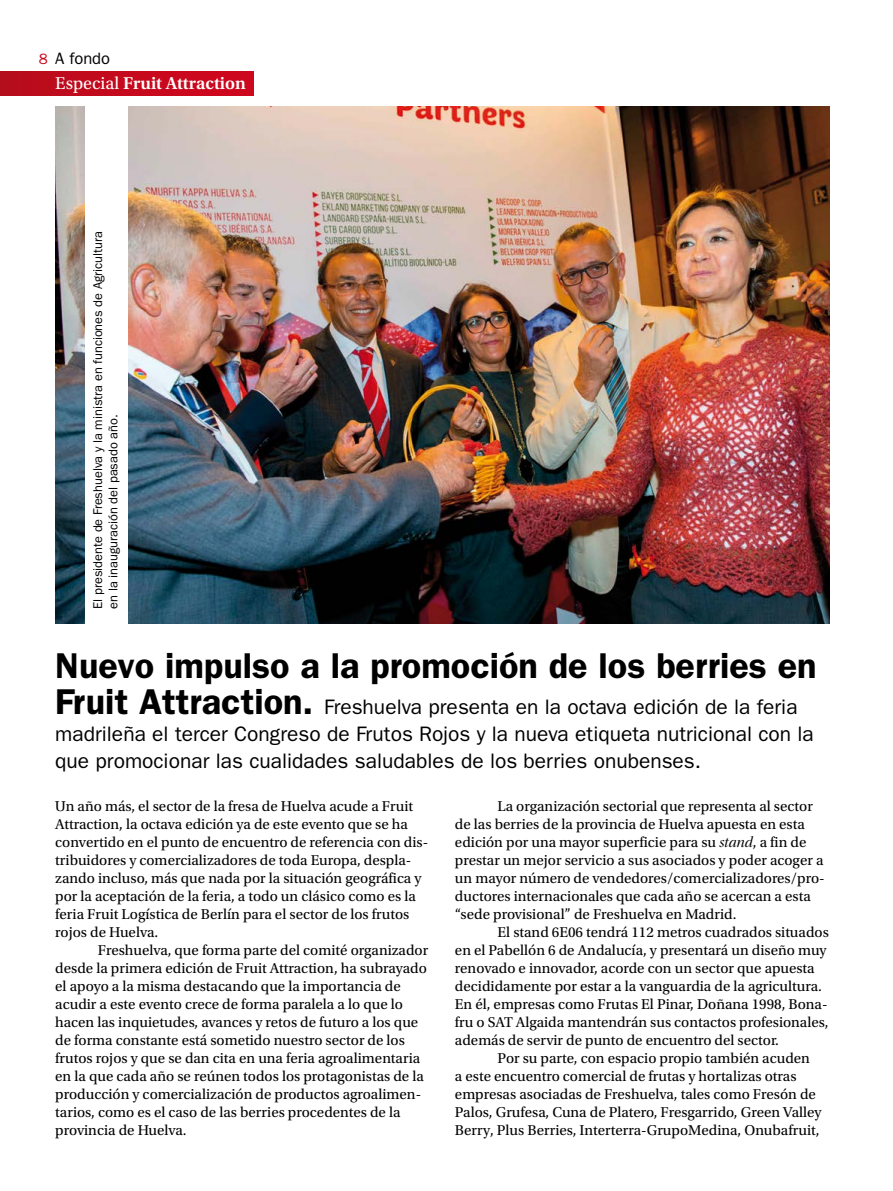
<style>
.page{position:relative;width:893px;height:1191px;background:#fff}
.page>*{position:absolute;margin:0;border:0;box-sizing:border-box;transform-origin:0 0}
.t1{font:600 36px "ITC Franklin Gothic Std";color:#000}
.t2{font:21px/27px "ITC Franklin Gothic Std";color:#000}
.t3{font:600 18px "Utopia Std";color:#fff}
.t4{font:16.5px "ITC Franklin Gothic Std";color:#000}
.t5{font:15px/18px "Utopia Std";color:#000}
.t6{font:15px "ITC Franklin Gothic Std";color:#cd071e}
.t7{font:12.75px/15.3px "ITC Franklin Gothic Std";letter-spacing:-.005em;color:#000}
.s1{font-weight:400}
.s2{font-weight:600;font-size:36px}
.s3{font-family:"Utopia Std Disp It"}
</style>
<div class="page">
<img style="left:55px;top:106px;width:774px;height:517px">
<div style="left:85px;top:100px;width:43px;height:530px;background:#fff"></div>
<div style="left:0;top:72px;width:253px;height:23px;background:linear-gradient(to right,#b70d1c,#d0061e)"></div>
<p class="t6" style="left:39px;top:51px;width:10px">8</p>
<p class="t4" style="left:55px;top:49px;width:56px">A fondo</p>
<p class="t3" style="left:55px;top:73px;width:192px"><span class="s1">Especial</span> Fruit Attraction</p>
<p class="t7" style="left:90px;top:608px;width:379px;rotate:-90deg">El presidente de Freshuelva y la ministra en funciones de Agricultura en la inauguración del pasado año.</p>
<h1 class="t1" style="left:55px;top:644px;width:763px">Nuevo impulso a la promoción de los berries en</h1>
<h2 class="t2" style="left:55px;top:693px;width:760px"><span class="s2">Fruit Attraction.</span> Freshuelva presenta en la octava edición de la feria madrileña el tercer Congreso de Frutos Rojos y la nueva etiqueta nutricional con la que promocionar las cualidades saludables de los berries onubenses.</h2>
<p class="t5" style="left:455px;top:797px;width:371px;text-indent:43px">La organización sectorial que representa al sector de las berries de la provincia de Huelva apuesta en esta edición por una mayor superficie para su <span class="s3">stand</span>, a fin de prestar un mejor servicio a sus asociados y poder acoger a un mayor número de vendedores/comercializadores/pro&shy;ductores internacionales que cada año se acercan a esta “sede provisional” de Freshuelva en Madrid.</p>
<p class="t5" style="left:455px;top:923px;width:375px;text-indent:43px">El stand 6E06 tendrá 112 metros cuadrados situados en el Pabellón 6 de Andalucía, y presentará un diseño muy renovado e innovador, acorde con un sector que apuesta decididamente por estar a la vanguardia de la agricultura.<br>En él, empresas como Frutas El Pinar, Doñana 1998, Bona&shy;fru o SAT Algaida mantendrán sus contactos profesionales, además de servir de punto de encuentro del sector.</p>
<p class="t5" style="left:455px;top:1049px;width:368px;text-indent:43px">Por su parte, con espacio propio también acuden<br>a este encuentro comercial de frutas y hortalizas otras empresas asociadas de Freshuelva, tales como Fresón de Palos, Grufesa, Cuna de Platero, Fresgarrido, Green Valley Berry, Plus Berries, Interterra-GrupoMedina, Onubafruit,</p>
<p class="t5" style="left:55px;top:797px;width:374px">Un año más, el sector de la fresa de Huelva acude a Fruit Attraction, la octava edición ya de este evento que se ha convertido en el punto de encuentro de referencia con dis&shy;tribuidores y comercializadores de toda Europa, despla&shy;zando incluso, más que nada por la situación geográfica y por la aceptación de la feria, a todo un clásico como es la feria Fruit Logística de Berlín para el sector de los frutos rojos de Huelva.</p>
<p class="t5" style="left:55px;top:941px;width:375px;text-indent:43px">Freshuelva, que forma parte del comité organizador desde la primera edición de Fruit Attraction, ha subrayado el apoyo a la misma destacando que la importancia de acudir a este evento crece de forma paralela a lo que lo hacen las inquietudes, avances y retos de futuro a los que de forma constante está sometido nuestro sector de los frutos rojos y que se dan cita en una feria agroalimentaria en la que cada año se reúnen todos los protagonistas de la producción y comercialización de productos agroalimen&shy;tarios, como es el caso de las berries procedentes de la provincia de Huelva.</p>
</div>
